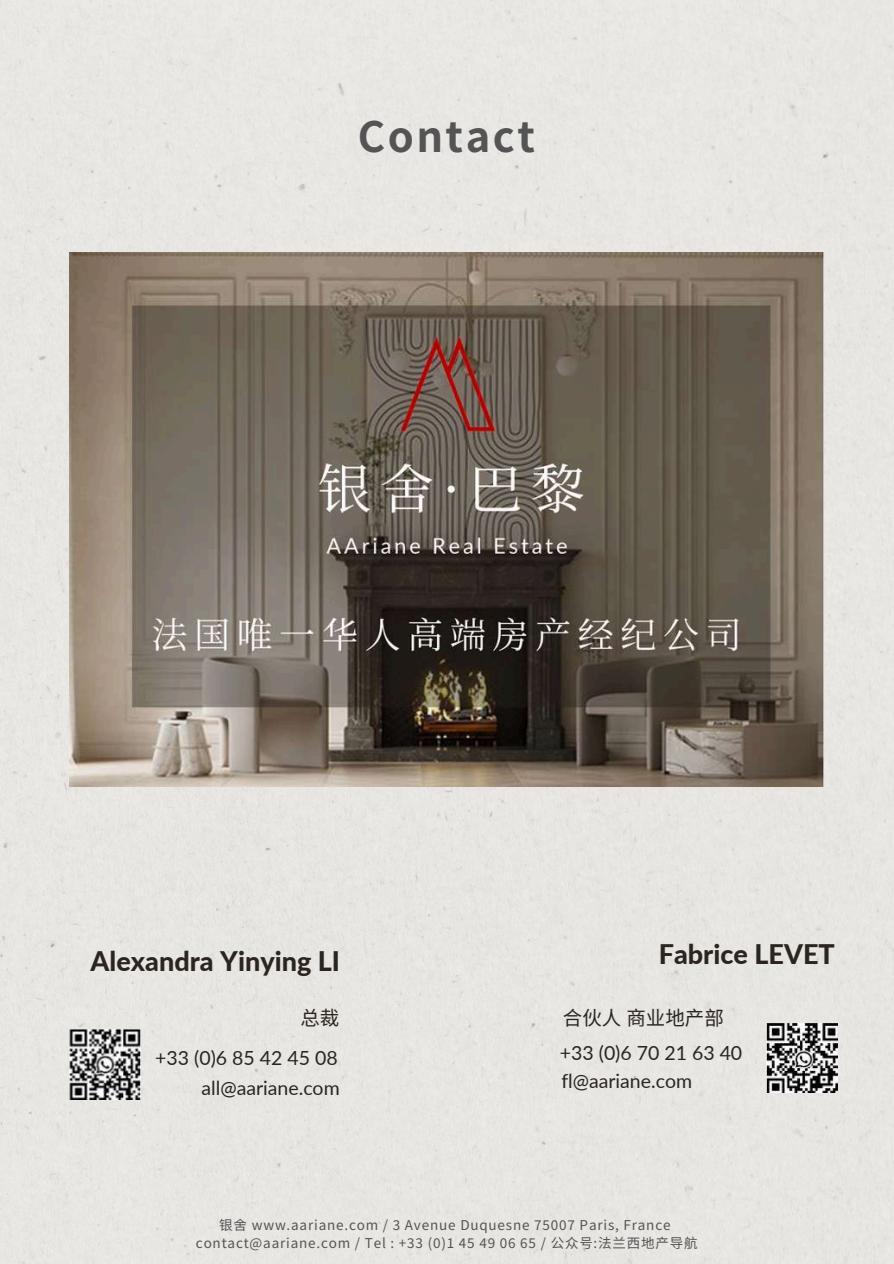
<style>
.page{position:relative;width:894px;height:1264px;background:#fff}
.page>*{position:absolute;margin:0;border:0;box-sizing:border-box;transform-origin:0 0}
.t1{font:700 41.7px "Source Han Sans SC";letter-spacing:.06em;color:#545454}
.t2{font:800 27px "Lato";color:#2c251f}
.t3{font:19.5px/30.2px "Lato";color:#2c251f;text-align:right}
.t4{font:19.5px "Noto Sans CJ Ksc";color:#2c251f}
.t5{font:13.5px/18px "Source Han Sans SC";letter-spacing:.06em;color:#545454;text-align:center}
</style>
<div class="page">
<div style="left:0;top:0;width:893px;height:1263px;background:#e7e6e2"></div>
<img style="left:69px;top:1029px;width:71px;height:70px">
<img style="left:766px;top:1023px;width:71px;height:69px">
<img style="left:69px;top:252px;width:754px;height:535px">
<h1 class="t1" style="left:357px;top:104px;width:179px">Contact</h1>
<h2 class="t2" style="left:90px;top:944px;width:251px">Alexandra Yinying LI</h2>
<h2 class="t2" style="left:658px;top:937px;width:177px">Fabrice LEVET</h2>
<h3 class="t4" style="left:300px;top:1002px;width:40px">总裁</h3>
<h3 class="t4" style="left:562px;top:1002px;width:162px">合伙人商业地产部</h3>
<h3 class="t3" style="left:155px;top:1042px;width:186px">+33 (0)6 85 42 45 08 all@aariane.com</h3>
<h3 class="t3" style="left:559px;top:1038px;width:184px;line-height:28px;text-align:left">+33 (0)6 70 21 63 40 fl@aariane.com</h3>
<p class="t5" style="left:196px;top:1214px;width:503px">银舍 www.aariane.com / 3 Avenue Duquesne 75007 Paris, France contact@aariane.com / Tel : +33 (0)1 45 49 06 65 / 公众号:法兰西地产导航</p>
</div>
